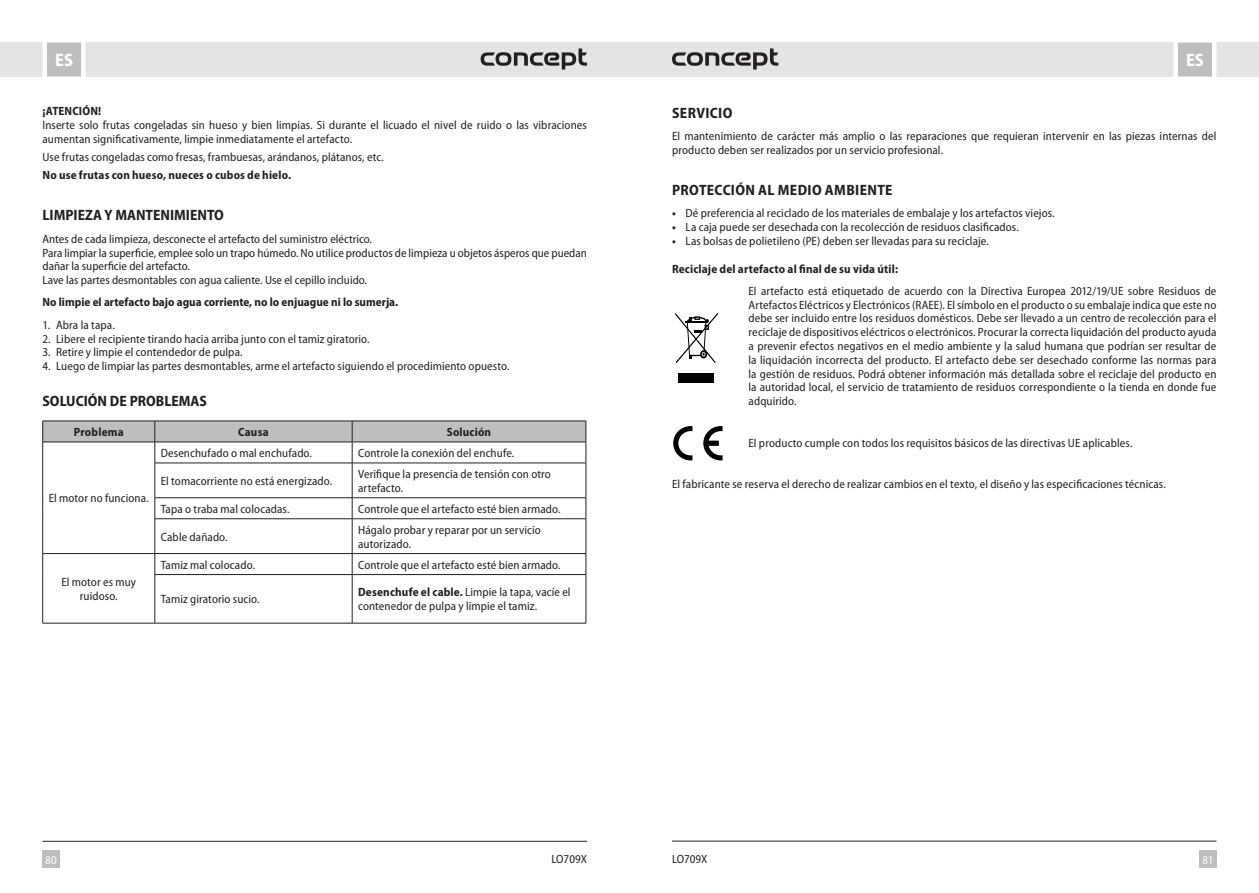
<style>
.page{position:relative;width:1259px;height:893px;background:#fff}
.page>*{position:absolute;margin:0;border:0;box-sizing:border-box;transform-origin:0 0}
.t1{font:700 semi-condensed 18px "Myriad Pro";color:#fff}
.Paragraph_Style_2{font:700 semi-condensed 15px "Myriad Pro";color:#231f20}
.Nadpis_moje_CZ{font:700 semi-condensed 15px "Myriad Pro";letter-spacing:.025em;color:#231f20}
.Odrážky-moje_norm{font:700 semi-condensed 15px "Myriad Pro";letter-spacing:.025em;color:#231f20}
.Text{font:semi-condensed 12px/13.8px "Myriad Pro";letter-spacing:.01em;color:#231f20}
.Odrážky{font:semi-condensed 12px/13.8px "Myriad Pro";letter-spacing:.01em;color:#231f20}
.Paragraph_Style_2-2{font:semi-condensed 12px/13.8px "Myriad Pro";color:#231f20}
.Odrážky_čísla_pokrač{font:semi-condensed 12px/13.8px "Myriad Pro";letter-spacing:.01em;color:#231f20}
.Paragraph_Style_2-3{font:700 semi-condensed 12px "Myriad Pro";color:#231f20}
.Odrážky_čísla_pokrač-2{font:700 semi-condensed 12px "Myriad Pro";letter-spacing:.015em;color:#231f20}
.Text-2{font:700 semi-condensed 12px "Myriad Pro";letter-spacing:.015em;color:#231f20}
.Odrážky-2{font:700 semi-condensed 12px "Myriad Pro";letter-spacing:.015em;color:#231f20}
.t2{font:semi-condensed 12px "Myriad Pro";color:#fff}
.s1{font-weight:700}
</style>
<div class="page">
<div style="left:629px;top:43px;width:630px;height:34px;background:#e5e4e3"></div>
<div style="left:0;top:43px;width:629px;height:34px;background:#e5e4e3"></div>
<div style="left:43px;top:850px;width:17px;height:17px;background:#bcbec0"></div>
<div style="left:1199px;top:850px;width:17px;height:17px;background:#bcbec0"></div>
<svg style="left:1171px;top:42px;width:47px;height:35px;background:#cdced0"></svg>
<svg style="left:40px;top:42px;width:48px;height:35px;background:#cecfd0"></svg>
<hr style="left:672px;top:841px;width:544px;height:1px;background:#231f20">
<hr style="left:43px;top:841px;width:544px;height:1px;background:#231f20">
<svg style="left:480px;top:48px;width:107px;height:22px"></svg>
<svg style="left:672px;top:48px;width:106px;height:22px"></svg>
<hr style="left:42px;top:463px;width:1px;height:35px;background:#231f20">
<svg style="left:42px;top:498px;width:1px;height:21px"></svg>
<hr style="left:42px;top:519px;width:1px;height:34px;background:#231f20">
<svg style="left:42px;top:421px;width:544px;height:42px"></svg>
<hr style="left:155px;top:463px;width:197px;height:1px;background:#231f20">
<hr style="left:155px;top:463px;width:1px;height:35px;background:#231f20">
<hr style="left:352px;top:463px;width:234px;height:1px;background:#231f20">
<hr style="left:352px;top:463px;width:1px;height:35px;background:#231f20">
<hr style="left:585px;top:463px;width:1px;height:35px;background:#231f20">
<hr style="left:155px;top:497px;width:197px;height:1px;background:#231f20">
<svg style="left:155px;top:498px;width:1px;height:20px"></svg>
<hr style="left:352px;top:497px;width:234px;height:1px;background:#231f20">
<svg style="left:352px;top:498px;width:1px;height:20px"></svg>
<svg style="left:585px;top:498px;width:1px;height:20px"></svg>
<hr style="left:155px;top:518px;width:197px;height:1px;background:#231f20">
<hr style="left:155px;top:519px;width:1px;height:34px;background:#231f20">
<hr style="left:352px;top:518px;width:234px;height:1px;background:#231f20">
<hr style="left:352px;top:519px;width:1px;height:34px;background:#231f20">
<hr style="left:585px;top:519px;width:1px;height:34px;background:#231f20">
<hr style="left:43px;top:553px;width:112px;height:1px;background:#231f20">
<svg style="left:42px;top:554px;width:1px;height:21px"></svg>
<hr style="left:42px;top:575px;width:1px;height:48px;background:#231f20">
<hr style="left:43px;top:623px;width:112px;height:1px;background:#231f20">
<hr style="left:155px;top:553px;width:197px;height:1px;background:#231f20">
<svg style="left:155px;top:554px;width:1px;height:20px"></svg>
<hr style="left:352px;top:553px;width:234px;height:1px;background:#231f20">
<svg style="left:352px;top:554px;width:1px;height:20px"></svg>
<svg style="left:585px;top:554px;width:1px;height:20px"></svg>
<hr style="left:155px;top:574px;width:197px;height:1px;background:#231f20">
<hr style="left:155px;top:575px;width:1px;height:48px;background:#231f20">
<hr style="left:352px;top:574px;width:234px;height:1px;background:#231f20">
<hr style="left:352px;top:575px;width:1px;height:48px;background:#231f20">
<hr style="left:585px;top:575px;width:1px;height:48px;background:#231f20">
<hr style="left:155px;top:623px;width:197px;height:1px;background:#231f20">
<hr style="left:352px;top:623px;width:234px;height:1px;background:#231f20">
<div style="left:678px;top:373px;width:36px;height:10px;background:#000"></div>
<svg style="left:675px;top:312px;width:44px;height:52px"></svg>
<svg style="left:673px;top:426px;width:19px;height:34px"></svg>
<svg style="left:703px;top:426px;width:20px;height:34px"></svg>
<h1 class="t1" style="left:55px;top:50px;width:19px">ES</h1>
<h1 class="t1" style="left:1186px;top:50px;width:19px">ES</h1>
<p class="Odrážky_čísla_pokrač-2" style="left:43px;top:105px;width:60px">¡ATENCIÓN!</p>
<p class="Odrážky_čísla_pokrač" style="left:43px;top:118px;width:546px">Inserte solo frutas congeladas sin hueso y bien limpias. Si durante el licuado el nivel de ruido o las vibraciones aumentan significativamente, limpie inmediatamente el artefacto.</p>
<p class="Odrážky_čísla_pokrač" style="left:43px;top:150px;width:343px">Use frutas congeladas como fresas, frambuesas, arándanos, plátanos, etc.</p>
<p class="Odrážky_čísla_pokrač-2" style="left:43px;top:168px;width:250px">No use frutas con hueso, nueces o cubos de hielo.</p>
<p class="Paragraph_Style_2" style="left:43px;top:207px;width:183px">LIMPIEZA Y MANTENIMIENTO</p>
<p class="Paragraph_Style_2-2" style="left:43px;top:232px;width:331px">Antes de cada limpieza, desconecte el artefacto del suministro eléctrico.</p>
<p class="Paragraph_Style_2-2" style="left:43px;top:246px;width:546px">Para limpiar la superficie, emplee solo un trapo húmedo. No utilice productos de limpieza u objetos ásperos que puedan dañar la superficie del artefacto.</p>
<p class="Paragraph_Style_2-2" style="left:43px;top:273px;width:326px">Lave las partes desmontables con agua caliente. Use el cepillo incluido.</p>
<p class="Paragraph_Style_2-3" style="left:43px;top:296px;width:357px">No limpie el artefacto bajo agua corriente, no lo enjuague ni lo sumerja.</p>
<p class="Text" style="left:43px;top:318px;width:74px">1. Abra la tapa.</p>
<p class="Text" style="left:43px;top:332px;width:329px">2. Libere el recipiente tirando hacia arriba junto con el tamiz giratorio.</p>
<p class="Text" style="left:43px;top:346px;width:202px">3. Retire y limpie el contendedor de pulpa.</p>
<p class="Text" style="left:43px;top:359px;width:468px">4. Luego de limpiar las partes desmontables, arme el artefacto siguiendo el procedimiento opuesto.</p>
<p class="Paragraph_Style_2" style="left:43px;top:393px;width:166px">SOLUCIÓN DE PROBLEMAS</p>
<p class="Odrážky-2" style="left:74px;top:425px;width:51px">Problema</p>
<p class="Odrážky-2" style="left:238px;top:425px;width:32px">Causa</p>
<p class="Odrážky-2" style="left:447px;top:425px;width:46px">Solución</p>
<p class="Odrážky" style="left:49px;top:492px;width:101px">El motor no funciona.</p>
<p class="Odrážky" style="left:61px;top:575px;width:76px;text-align:center">El motor es muy ruidoso.</p>
<p class="Odrážky" style="left:161px;top:446px;width:153px">Desenchufado o mal enchufado.</p>
<p class="Odrážky" style="left:358px;top:446px;width:158px">Controle la conexión del enchufe.</p>
<p class="Odrážky" style="left:161px;top:474px;width:173px">El tomacorriente no está energizado.</p>
<p class="Odrážky" style="left:358px;top:467px;width:194px">Verifique la presencia de tensión con otro artefacto.</p>
<p class="Odrážky" style="left:161px;top:502px;width:130px">Tapa o traba mal colocadas.</p>
<p class="Odrážky" style="left:358px;top:502px;width:204px">Controle que el artefacto esté bien armado.</p>
<p class="Odrážky" style="left:161px;top:530px;width:68px">Cable dañado.</p>
<p class="Odrážky" style="left:358px;top:523px;width:184px">Hágalo probar y reparar por un servicio autorizado.</p>
<p class="Odrážky" style="left:161px;top:558px;width:96px">Tamiz mal colocado.</p>
<p class="Odrážky" style="left:358px;top:558px;width:204px">Controle que el artefacto esté bien armado.</p>
<p class="Odrážky" style="left:161px;top:593px;width:100px">Tamiz giratorio sucio.</p>
<p class="Odrážky" style="left:358px;top:586px;width:214px"><span class="s1">Desenchufe el cable.</span> Limpie la tapa, vacíe el contenedor de pulpa y limpie el tamiz.</p>
<p class="Odrážky-moje_norm" style="left:672px;top:104px;width:62px">SERVICIO</p>
<p class="Text" style="left:672px;top:129px;width:546px">El mantenimiento de carácter más amplio o las reparaciones que requieran intervenir en las piezas internas del producto deben ser realizados por un servicio profesional.</p>
<p class="Nadpis_moje_CZ" style="left:672px;top:182px;width:222px">PROTECCIÓN AL MEDIO AMBIENTE</p>
<p class="Text" style="left:672px;top:207px;width:384px"><span class="s1">•</span> Dé preferencia al reciclado de los materiales de embalaje y los artefactos viejos.</p>
<p class="Text" style="left:672px;top:221px;width:348px"><span class="s1">•</span> La caja puede ser desechada con la recolección de residuos clasificados.</p>
<p class="Text" style="left:672px;top:234px;width:318px"><span class="s1">•</span> Las bolsas de polietileno (PE) deben ser llevadas para su reciclaje.</p>
<p class="Text-2" style="left:672px;top:262px;width:227px">Reciclaje del artefacto al final de su vida útil:</p>
<p class="Text" style="left:748px;top:284px;width:469px;text-align:justify">El artefacto está etiquetado de acuerdo con la Directiva Europea 2012/19/UE sobre Residuos de Artefactos Eléctricos y Electrónicos (RAEE). El símbolo en el producto o su embalaje indica que este no debe ser incluido entre los residuos domésticos. Debe ser llevado a un centro de recolección para el reciclaje de dispositivos eléctricos o electrónicos. Procurar la correcta liquidación del producto ayuda a prevenir efectos negativos en el medio ambiente y la salud humana que podrían ser resultar de la liquidación incorrecta del producto. El artefacto debe ser desechado conforme las normas para la gestión de residuos. Podrá obtener información más detallada sobre el reciclaje del producto en la autoridad local, el servicio de tratamiento de residuos correspondiente o la tienda en donde fue adquirido.</p>
<p class="Text" style="left:748px;top:436px;width:385px">El producto cumple con todos los requisitos básicos de las directivas UE aplicables.</p>
<p class="Text" style="left:672px;top:477px;width:495px">El fabricante se reserva el derecho de realizar cambios en el texto, el diseño y las especificaciones técnicas.</p>
<p class="Text" style="left:551px;top:852px;width:37px">LO709X</p>
<p class="Text" style="left:672px;top:852px;width:37px">LO709X</p>
<p class="t2" style="left:45px;top:853px;width:13px">80</p>
<p class="t2" style="left:1202px;top:853px;width:13px">81</p>
</div>
